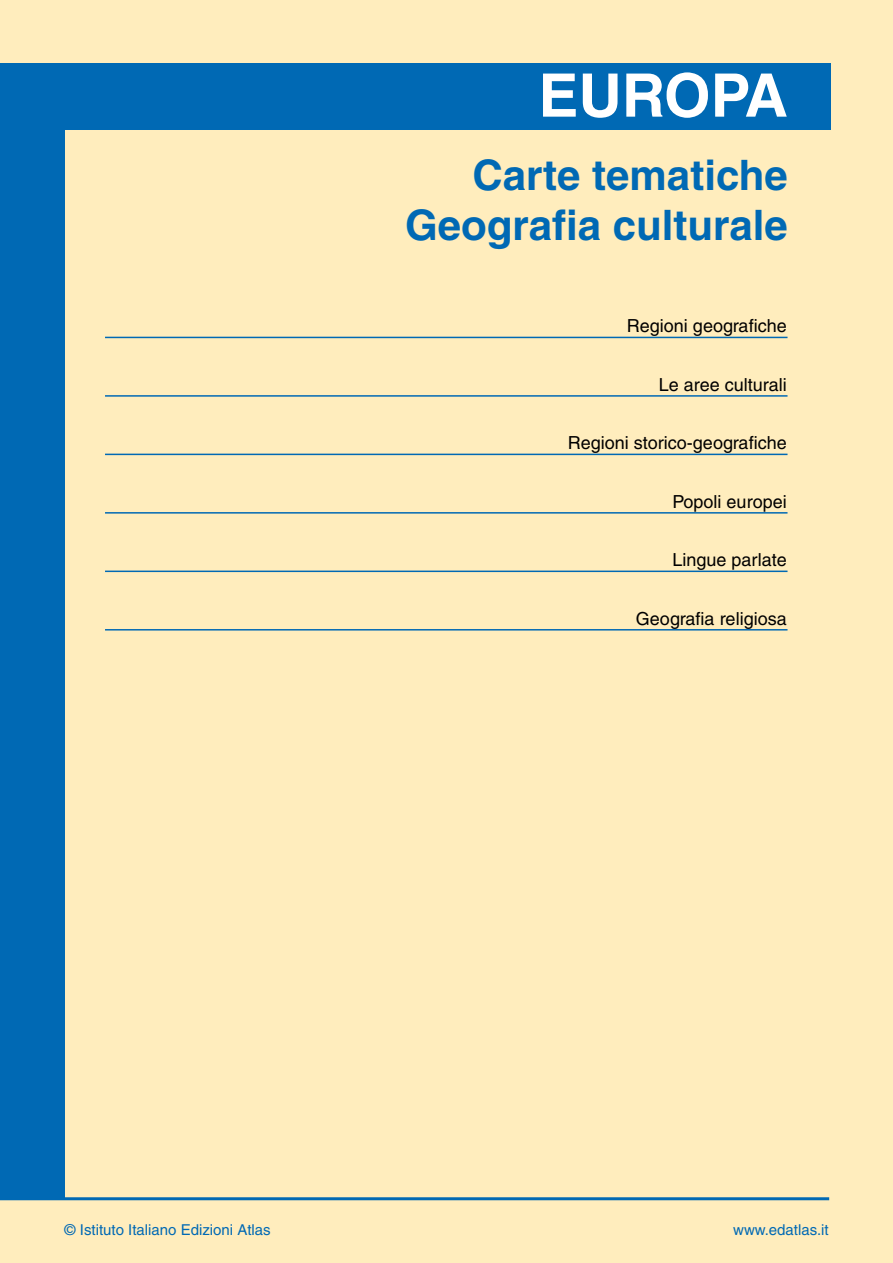
<style>
.page{position:relative;width:893px;height:1263px;background:#ffedbd}
.page>*{position:absolute;margin:0;border:0;box-sizing:border-box;transform-origin:0 0}
.t1{font:700 60px "Helvetica";color:#fff}
.t2{font:700 42px/50.4px "Helvetica";color:#0069b4;text-align:right}
.t3{font:18px "Helvetica";color:#000}
.t4{font:15px "Helvetica";color:#0069b4}
</style>
<div class="page">
<div style="left:0;top:63px;width:830px;height:66px;background:#0069b4"></div>
<div style="left:0;top:65px;width:64px;height:1135px;background:#0069b4"></div>
<hr style="left:0;top:1197px;width:829px;height:3px;background:#0069b4">
<hr style="left:105px;top:337px;width:682px;height:1px;background:#0069b4">
<hr style="left:105px;top:395px;width:682px;height:2px;background:#0069b4">
<hr style="left:105px;top:454px;width:682px;height:1px;background:#0069b4">
<hr style="left:105px;top:512px;width:682px;height:2px;background:#0069b4">
<hr style="left:105px;top:571px;width:682px;height:1px;background:#0069b4">
<hr style="left:105px;top:629px;width:682px;height:1px;background:#0069b4">
<h1 class="t1" style="left:538px;top:59px;width:251px">EUROPA</h1>
<h2 class="t2" style="left:405px;top:149px;width:384px">Carte tematiche<br>Geografia culturale</h2>
<p class="t3" style="left:627px;top:315px;width:161px">Regioni geografiche</p>
<p class="t3" style="left:659px;top:374px;width:129px">Le aree culturali</p>
<p class="t3" style="left:568px;top:432px;width:220px">Regioni storico-geografiche</p>
<p class="t3" style="left:672px;top:491px;width:116px">Popoli europei</p>
<p class="t3" style="left:672px;top:549px;width:116px">Lingue parlate</p>
<p class="t3" style="left:636px;top:608px;width:152px">Geografia religiosa</p>
<p class="t4" style="left:65px;top:1221px;width:208px">© Istituto Italiano Edizioni Atlas</p>
<p class="t4" style="left:733px;top:1221px;width:97px">www.edatlas.it</p>
</div>
